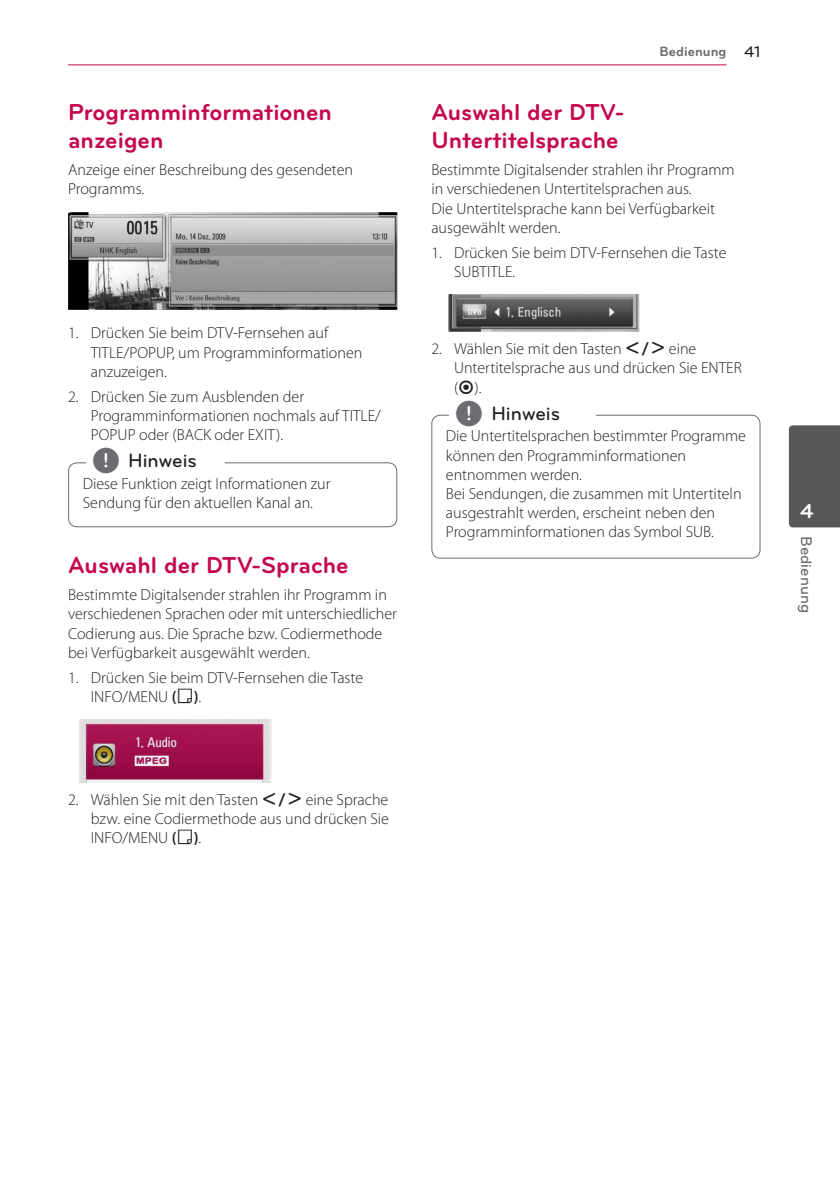
<style>
.page{position:relative;width:840px;height:1191px;background:#fff}
.page>*{position:absolute;margin:0;border:0;box-sizing:border-box;transform-origin:0 0}
.Title_2{font:700 24px/28px "Bryant LG";color:#c50750}
.t1{font:700 21px "Bryant LG";color:#fff}
.t2{font:500 20px "Bryant LG";color:#231f20}
.Content_text_Light{font:300 16px/19.2px "Myriad Pro";color:#231f20}
.Content_text_Num{font:300 16px/19.2px "Myriad Pro";color:#231f20}
.Chapter_Title_Side{font:500 16px "Bryant LG";color:#6c6d70}
.Page_No_Right{font:500 16px "Bryant LG";color:#231f20}
.Chapter_Title_Top_R{font:700 14px "Bryant LG";color:#6c6d70}
.s1{font-family:"UPSYS Common";font-weight:400;font-size:30px;color:#6c6d70}
.s2{font-weight:600}
.s3{font-family:"UPSYS Common";font-weight:400}
</style>
<div class="page">
<hr style="left:68px;top:64px;width:658px;height:1px;background:#c50750">
<div style="left:788px;top:425px;width:51px;height:102px;background:#57585a"></div>
<img style="left:68px;top:212px;width:329px;height:98px">
<div style="left:68px;top:462px;width:329px;height:65px;border:1px solid #6c6d70;border-radius:9px"></div>
<div style="left:86px;top:457px;width:138px;height:20px;background:#fff"></div>
<img style="left:79px;top:719px;width:192px;height:63px">
<img style="left:448px;top:294px;width:191px;height:38px">
<div style="left:431px;top:415px;width:329px;height:143px;border:1px solid #6c6d70;border-radius:9px"></div>
<div style="left:449px;top:410px;width:146px;height:19px;background:#fff"></div>
<p class="Title_2" style="left:68px;top:98px;width:265px">Programminformationen anzeigen</p>
<p class="Content_text_Light" style="left:68px;top:160px;width:286px">Anzeige einer Beschreibung des gesendeten<br>Programms.</p>
<p class="Content_text_Num" style="left:91px;top:323px;width:273px;text-indent:-23px">1. Drücken Sie beim DTV-Fernsehen auf<br>TITLE/POPUP, um Programminformationen anzuzeigen.</p>
<p class="Content_text_Num" style="left:91px;top:387px;width:291px;text-indent:-23px">2. Drücken Sie zum Ausblenden der<br>Programminformationen nochmals auf TITLE/<br>POPUP oder (BACK oder EXIT).</p>
<p class="Content_text_Light" style="left:83px;top:474px;width:249px">Diese Funktion zeigt Informationen zur<br>Sendung für den aktuellen Kanal an.</p>
<p class="t2" style="left:92px;top:448px;width:107px"><span class="s1">,</span> Hinweis</p>
<p class="Title_2" style="left:68px;top:551px;width:282px">Auswahl der DTV-Sprache</p>
<p class="Content_text_Light" style="left:68px;top:585px;width:330px">Bestimmte Digitalsender strahlen ihr Programm in verschiedenen Sprachen oder mit unterschiedlicher Codierung aus. Die Sprache bzw. Codiermethode bei Verfügbarkeit ausgewählt werden.</p>
<p class="Content_text_Num" style="left:91px;top:667px;width:274px;text-indent:-23px">1. Drücken Sie beim DTV-Fernsehen die Taste<br>INFO/MENU <span class="s2">(</span><span class="s3">m</span><span class="s2">)</span>.</p>
<p class="Chapter_Title_Top_R" style="left:659px;top:43px;width:68px">Bedienung</p>
<p class="Page_No_Right" style="left:743px;top:42px;width:18px">41</p>
<p class="Title_2" style="left:431px;top:98px;width:195px">Auswahl der DTV-<br>Untertitelsprache</p>
<p class="Content_text_Light" style="left:431px;top:160px;width:305px">Bestimmte Digitalsender strahlen ihr Programm in verschiedenen Untertitelsprachen aus.<br>Die Untertitelsprache kann bei Verfügbarkeit ausgewählt werden.</p>
<p class="Content_text_Num" style="left:454px;top:243px;width:274px;text-indent:-23px">1. Drücken Sie beim DTV-Fernsehen die Taste<br>SUBTITLE.</p>
<p class="Content_text_Num" style="left:454px;top:339px;width:289px;text-indent:-23px">2. Wählen Sie mit den Tasten <span class="s3">A/D</span> eine<br>Untertitelsprache aus und drücken Sie ENTER (<span class="s3">b</span>).</p>
<p class="Content_text_Light" style="left:445px;top:426px;width:301px">Die Untertitelsprachen bestimmter Programme können den Programminformationen entnommen werden.<br>Bei Sendungen, die zusammen mit Untertiteln ausgestrahlt werden, erscheint neben den Programminformationen das Symbol SUB.</p>
<p class="t2" style="left:454px;top:401px;width:107px"><span class="s1">,</span> Hinweis</p>
<p class="Content_text_Num" style="left:91px;top:789px;width:299px;text-align:justify;text-indent:-23px">2. Wählen Sie mit den Tasten <span class="s3">A/D</span> eine Sprache bzw. eine Codiermethode aus und drücken Sie INFO/MENU <span class="s2">(</span><span class="s3">m</span><span class="s2">)</span>.</p>
<p class="t1" style="left:799px;top:498px;width:15px">4</p>
<p class="Chapter_Title_Side" style="left:815px;top:536px;width:79px;rotate:90deg">Bedienung</p>
</div>
